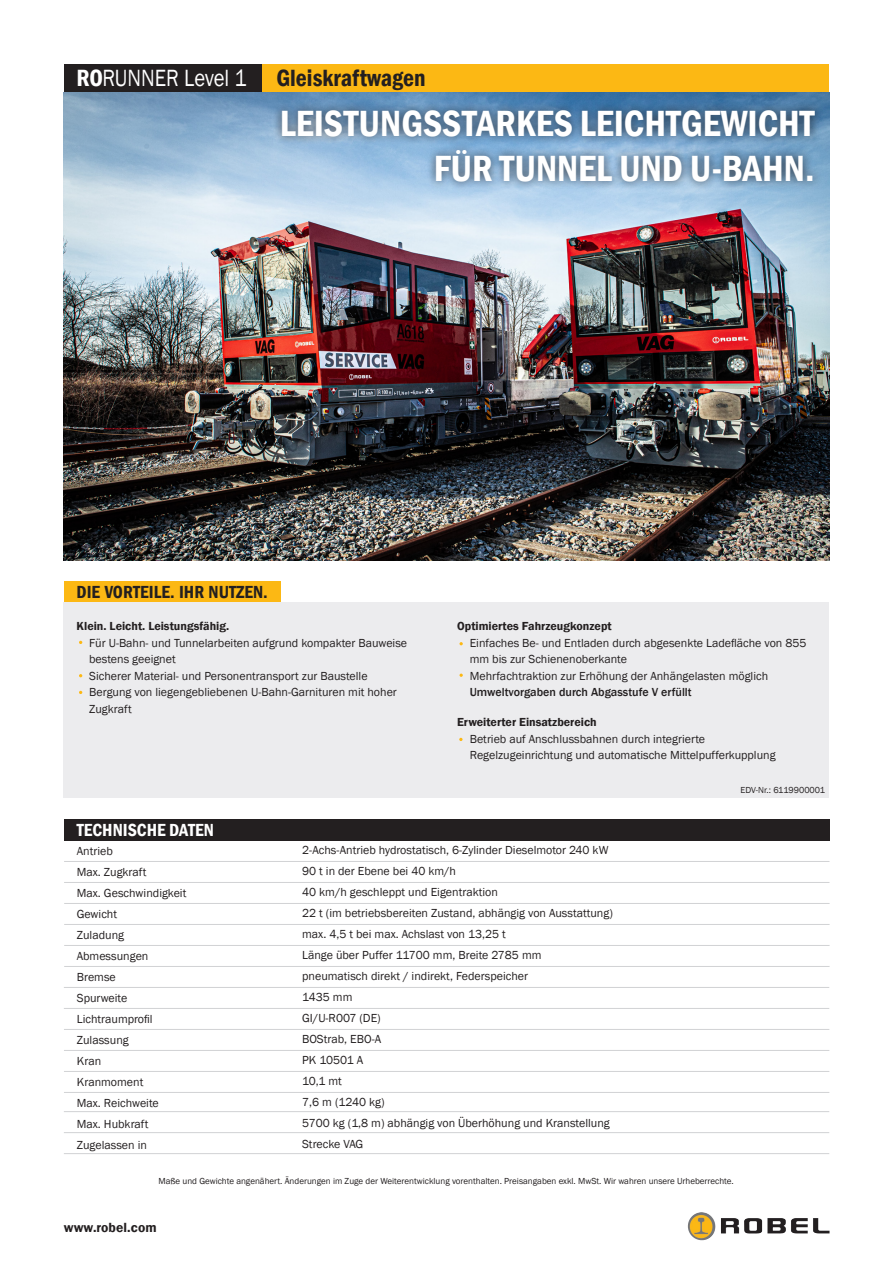
<style>
.page{position:relative;width:893px;height:1263px;background:#fff}
.page>*{position:absolute;margin:0;border:0;box-sizing:border-box;transform-origin:0 0}
.t1{font:600 condensed 37.5px/45px "Franklin Gothic";color:#fff;text-align:right}
.t2{font:600 condensed 24.15px "Franklin Gothic";color:#231f20}
.t3{font:24.15px "Franklin Gothic";color:#fff;scale:.86 1}
.t4{font:600 condensed 18px "Franklin Gothic";color:#231f20}
.t5{font:600 condensed 18px "Franklin Gothic";color:#fff}
.t6{font:600 13.65px "Franklin Gothic";color:#231f20}
.t7{font:12px/16.5px "Franklin Gothic";color:#231f20}
.t8{font:600 12px "Franklin Gothic";color:#231f20}
.t9{font:500 12px "Franklin Gothic";color:#231f20}
.t10{font:9px "Franklin Gothic";color:#231f20}
.s1{font-weight:600;font-stretch:condensed}
</style>
<div class="page">
<img style="left:688px;top:1212px;width:13px;height:20px">
<div style="left:64px;top:64px;width:199px;height:29px;background:#231f20"></div>
<div style="left:263px;top:64px;width:566px;height:29px;background:#fcb814"></div>
<img style="left:64px;top:93px;width:765px;height:467px">
<div style="left:272px;top:102px;width:552px;height:89px;background:#231f20;opacity:.75"></div>
<div style="left:64px;top:581px;width:217px;height:21px;background:#fcb814"></div>
<div style="left:64px;top:602px;width:765px;height:196px;background:#ececee"></div>
<div style="left:64px;top:819px;width:765px;height:22px;background:#231f20"></div>
<svg style="left:459px;top:738px;width:4px;height:3px"></svg>
<hr style="left:64px;top:861px;width:765px;height:1px;background:#d1d2d4">
<hr style="left:64px;top:882px;width:765px;height:1px;background:#d1d2d4">
<hr style="left:64px;top:966px;width:766px;height:1px;background:#d1d2d4">
<hr style="left:64px;top:945px;width:766px;height:1px;background:#d1d2d4">
<hr style="left:64px;top:924px;width:766px;height:1px;background:#d1d2d4">
<hr style="left:64px;top:903px;width:766px;height:1px;background:#d1d2d4">
<svg style="left:459px;top:642px;width:4px;height:3px"></svg>
<hr style="left:64px;top:987px;width:765px;height:1px;background:#d1d2d4">
<hr style="left:64px;top:1008px;width:765px;height:1px;background:#d1d2d4">
<hr style="left:64px;top:1092px;width:765px;height:1px;background:#d1d2d4">
<hr style="left:64px;top:1071px;width:765px;height:1px;background:#d1d2d4">
<hr style="left:64px;top:1050px;width:765px;height:1px;background:#d1d2d4">
<hr style="left:64px;top:1029px;width:765px;height:1px;background:#d1d2d4">
<hr style="left:64px;top:1153px;width:765px;height:1px;background:#d1d2d4">
<hr style="left:64px;top:1132px;width:765px;height:1px;background:#d1d2d4">
<hr style="left:64px;top:1111px;width:765px;height:1px;background:#d1d2d4">
<p class="t3" style="left:76px;top:63px;width:200px"><span class="s1">RO</span>RUNNER Level 1</p>
<p class="t2" style="left:276px;top:62px;width:151px">Gleiskraftwagen</p>
<p class="t1" style="left:280px;top:101px;width:536px">LEISTUNGSSTARKES LEICHTGEWICHT<br>FÜR TUNNEL UND U-BAHN.</p>
<p class="t4" style="left:77px;top:580px;width:193px">DIE VORTEILE. IHR NUTZEN.</p>
<p class="t8" style="left:77px;top:619px;width:154px">Klein. Leicht. Leistungsfähig.</p>
<p class="t7" style="left:89px;top:634px;width:319px">Für U-Bahn- und Tunnelarbeiten aufgrund kompakter Bauweise bestens geeignet</p>
<p class="t7" style="left:89px;top:667px;width:280px">Sicherer Material- und Personentransport zur Baustelle</p>
<p class="t7" style="left:89px;top:684px;width:309px">Bergung von liegengebliebenen U-Bahn-Garnituren mit hoher<br>Zugkraft</p>
<p class="t8" style="left:457px;top:619px;width:156px">Optimiertes Fahrzeugkonzept</p>
<p class="t7" style="left:470px;top:634px;width:338px">Einfaches Be- und Entladen durch abgesenkte Ladefläche von 855 mm bis zur Schienenoberkante</p>
<p class="t7" style="left:470px;top:667px;width:300px">Mehrfachtraktion zur Erhöhung der Anhängelasten möglich</p>
<p class="t9" style="left:470px;top:685px;width:224px">Umweltvorgaben durch Abgasstufe V erfüllt</p>
<p class="t7" style="left:470px;top:731px;width:307px">Betrieb auf Anschlussbahnen durch integrierte<br>Regelzugeinrichtung und automatische Mittelpufferkupplung</p>
<p class="t8" style="left:457px;top:715px;width:141px">Erweiterter Einsatzbereich</p>
<p class="t10" style="left:741px;top:784px;width:86px">EDV-Nr.: 6119900001</p>
<p class="t5" style="left:77px;top:818px;width:138px">TECHNISCHE DATEN</p>
<p class="t7" style="left:77px;top:843px;width:38px">Antrieb</p>
<p class="t7" style="left:77px;top:864px;width:71px">Max. Zugkraft</p>
<p class="t7" style="left:77px;top:885px;width:111px">Max. Geschwindigkeit</p>
<p class="t7" style="left:77px;top:906px;width:42px">Gewicht</p>
<p class="t7" style="left:77px;top:927px;width:49px">Zuladung</p>
<p class="t7" style="left:77px;top:948px;width:73px">Abmessungen</p>
<p class="t7" style="left:77px;top:969px;width:41px">Bremse</p>
<p class="t7" style="left:77px;top:990px;width:52px">Spurweite</p>
<p class="t7" style="left:77px;top:1011px;width:77px">Lichtraumprofil</p>
<p class="t7" style="left:77px;top:1032px;width:53px">Zulassung</p>
<p class="t7" style="left:77px;top:1053px;width:26px">Kran</p>
<p class="t7" style="left:77px;top:1074px;width:68px">Kranmoment</p>
<p class="t7" style="left:77px;top:1095px;width:83px">Max. Reichweite</p>
<p class="t7" style="left:77px;top:1116px;width:73px">Max. Hubkraft</p>
<p class="t7" style="left:77px;top:1137px;width:72px">Zugelassen in</p>
<p class="t7" style="left:302px;top:842px;width:308px">2-Achs-Antrieb hydrostatisch, 6-Zylinder Dieselmotor 240 kW</p>
<p class="t7" style="left:302px;top:863px;width:155px">90 t in der Ebene bei 40 km/h</p>
<p class="t7" style="left:302px;top:884px;width:197px">40 km/h geschleppt und Eigentraktion</p>
<p class="t7" style="left:302px;top:905px;width:312px">22 t (im betriebsbereiten Zustand, abhängig von Ausstattung)</p>
<p class="t7" style="left:302px;top:926px;width:205px">max. 4,5 t bei max. Achslast von 13,25 t</p>
<p class="t7" style="left:302px;top:947px;width:241px">Länge über Puffer 11700 mm, Breite 2785 mm</p>
<p class="t7" style="left:302px;top:968px;width:227px">pneumatisch direkt / indirekt, Federspeicher</p>
<p class="t7" style="left:302px;top:989px;width:52px">1435 mm</p>
<p class="t7" style="left:302px;top:1010px;width:80px">GI/U-R007 (DE)</p>
<p class="t7" style="left:302px;top:1031px;width:81px">BOStrab, EBO-A</p>
<p class="t7" style="left:302px;top:1052px;width:63px">PK 10501 A</p>
<p class="t7" style="left:302px;top:1073px;width:41px">10,1 mt</p>
<p class="t7" style="left:302px;top:1094px;width:84px">7,6 m (1240 kg)</p>
<p class="t7" style="left:302px;top:1115px;width:309px">5700 kg (1,8 m) abhängig von Überhöhung und Kranstellung</p>
<p class="t7" style="left:302px;top:1136px;width:63px">Strecke VAG</p>
<p class="t10" style="left:158px;top:1175px;width:577px">Maße und Gewichte angenähert. Änderungen im Zuge der Weiterentwicklung vorenthalten. Preisangaben exkl. MwSt. Wir wahren unsere Urheberrechte.</p>
<p class="t6" style="left:64px;top:1219px;width:94px">www.robel.com</p>
</div>
